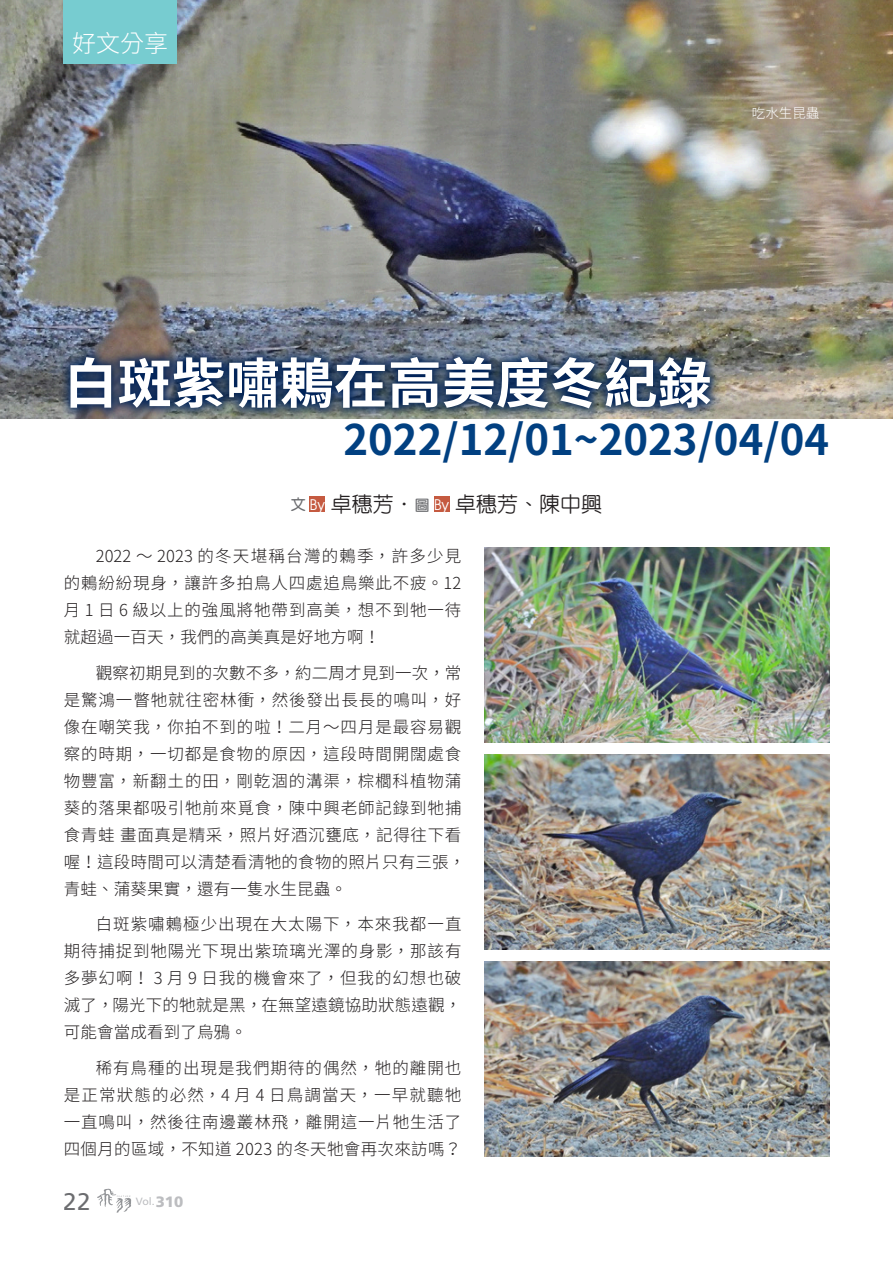
<style>
.page{position:relative;width:893px;height:1263px;background:#fff}
.page>*{position:absolute;margin:0;border:0;box-sizing:border-box;transform-origin:0 0}
.t1{font:700 54px "Noto Sans CJ Ktc";color:#fff}
.t2{font:700 42px "Noto Sans CJ Ktc";color:#014081}
.t3{font:300 24px "Noto Sans CJ Ktc";color:#fff}
.t4{font:24px "Frutiger";color:#6c6d70}
.t5{font:500 21px "AR Yuan B5";color:#231f20}
.t6{font:300 16.5px/27px "Noto Sans CJ Ktc";letter-spacing:.05em;color:#231f20;text-align:justify}
.t7{font:300 13.5px "Noto Sans CJ Ktc";color:#fff}
.t8{font:10.5px "Frutiger";color:#bcbdc0}
.s1{font-weight:700;font-size:15px;color:#6c6d70}
.s2{font-family:"Avant Garde IT Cby BT";font-weight:400;font-size:15px;color:#fff}
.s3{font-weight:900;font-size:15px}
</style>
<div class="page">
<img style="left:0;top:0;width:893px;height:418px">
<svg style="left:58px;top:345px;width:664px;height:74px"></svg>
<img style="left:485px;top:548px;width:344px;height:195px">
<img style="left:485px;top:754px;width:344px;height:195px">
<img style="left:485px;top:961px;width:344px;height:196px">
<div style="left:309px;top:497px;width:16px;height:15px;background:#c55a40"></div>
<div style="left:434px;top:497px;width:15px;height:15px;background:#c55a40"></div>
<div style="left:64px;top:0;width:113px;height:64px;background:#77ccd0"></div>
<svg style="left:97px;top:1189px;width:35px;height:24px"></svg>
<h3 class="t3" style="left:72px;top:30px;width:98px">好文分享</h3>
<p class="t7" style="left:752px;top:106px;width:69px">吃水生昆蟲</p>
<h1 class="t1" style="left:64px;top:353px;width:650px">白斑紫嘯鶇在高美度冬紀錄</h1>
<h2 class="t2" style="left:343px;top:416px;width:487px">2022/12/01~2023/04/04</h2>
<p class="t5" style="left:291px;top:493px;width:313px"><span class="s1">文</span> <span class="s2">By</span> 卓穗芳．<span class="s1">圖</span> <span class="s2">By</span> 卓穗芳、陳中興</p>
<p class="t6" style="left:64px;top:543px;width:399px;text-indent:32px">2022 ～ 2023 的冬天堪稱台灣的鶇季，許多少見的鶇紛紛現身，讓許多拍鳥人四處追鳥樂此不疲。12月 1 日 6 級以上的強風將牠帶到高美，想不到牠一待就超過一百天，我們的高美真是好地方啊！</p>
<p class="t6" style="left:64px;top:659px;width:403px;text-align:left;text-indent:32px">觀察初期見到的次數不多，約二周才見到一次，常是驚鴻一瞥牠就往密林衝，然後發出長長的鳴叫，好像在嘲笑我，你拍不到的啦！二月～四月是最容易觀察的時期，一切都是食物的原因，這段時間開闊處食物豐富，新翻土的田，剛乾涸的溝渠，棕櫚科植物蒲葵的落果都吸引牠前來覓食，陳中興老師記錄到牠捕食青蛙 畫面真是精采，照片好酒沉甕底，記得往下看喔！這段時間可以清楚看清牠的食物的照片只有三張，青蛙、蒲葵果實，還有一隻水生昆蟲。</p>
<p class="t6" style="left:64px;top:911px;width:399px;text-indent:32px">白斑紫嘯鶇極少出現在大太陽下，本來我都一直期待捕捉到牠陽光下現出紫琉璃光澤的身影，那該有多夢幻啊！ 3 月 9 日我的機會來了，但我的幻想也破滅了，陽光下的牠就是黑，在無望遠鏡協助狀態遠觀，可能會當成看到了烏鴉。</p>
<p class="t6" style="left:64px;top:1054px;width:399px;text-indent:32px">稀有鳥種的出現是我們期待的偶然，牠的離開也是正常狀態的必然，4 月 4 日鳥調當天，一早就聽牠一直鳴叫，然後往南邊叢林飛，離開這一片牠生活了四個月的區域，不知道 2023 的冬天牠會再次來訪嗎？</p>
<h3 class="t4" style="left:64px;top:1188px;width:28px">22</h3>
<p class="t8" style="left:136px;top:1195px;width:49px">Vol.<span class="s3">310</span></p>
</div>
